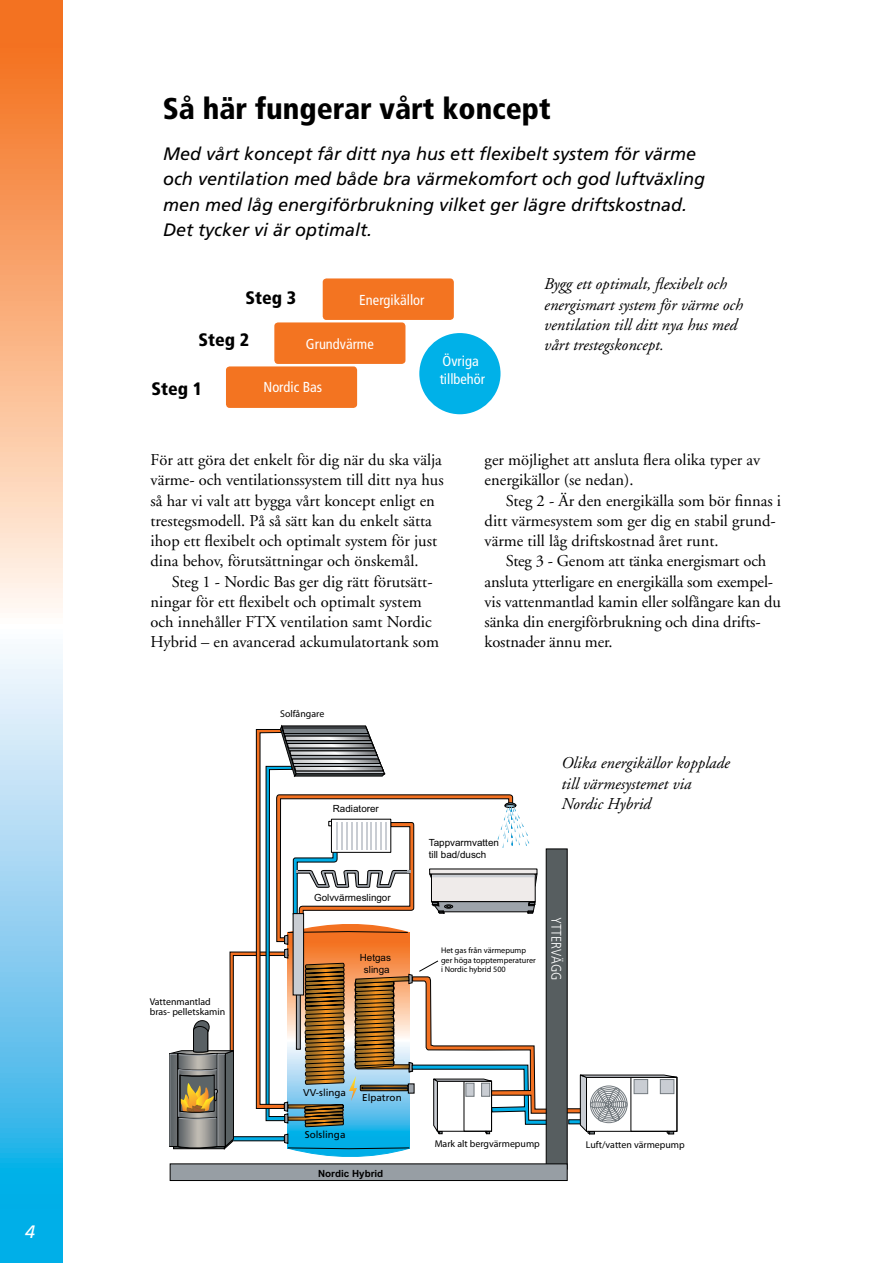
<style>
.page{position:relative;width:893px;height:1263px;background:#fff}
.page>*{position:absolute;margin:0;border:0;box-sizing:border-box;transform-origin:0 0}
.t1{font:900 condensed 30px "Frutiger";color:#000}
.t2{font:italic 18px/25.5px "Frutiger";color:#000}
.t3{font:900 condensed 18px "Frutiger";color:#000}
.t4{font:italic 18px "Frutiger";color:#fff}
.t5{font:16.5px/20.2px "Adobe Garamond";color:#000}
.t6{font:italic 16.5px/20.2px "Adobe Garamond";color:#000}
.t7{font:condensed 14.4px/17.7px "Frutiger";color:#fff}
.t8{font:300 condensed 13.95px "Frutiger";color:#fff}
.t9{font:9.9px/9.9px "Myriad Pro";color:#000}
.t10{font:9.9px/11.9px "Arial";color:#000}
.t11{font:9.9px "Frutiger";color:#000}
.t12{font:700 9.9px "Arial";color:#000}
.t13{font:8.25px/9.9px "Myriad Pro";color:#000}
</style>
<div class="page">
<svg style="left:0;top:0;width:62px;height:1263px;background:#bcbfb8"></svg>
<div style="left:226px;top:366px;width:131px;height:42px;background:#f37421;border-radius:4px"></div>
<div style="left:274px;top:322px;width:131px;height:42px;background:#f37421;border-radius:4px"></div>
<div style="left:323px;top:278px;width:131px;height:42px;background:#f37421;border-radius:4px"></div>
<div style="left:419px;top:333px;width:81px;height:81px;background:#00b1e8;border-radius:50%"></div>
<svg style="left:553px;top:1109px;width:52px;height:4px"></svg>
<div style="left:546px;top:849px;width:21px;height:320px;background:#3d4244"></div>
<svg style="left:577px;top:1074px;width:101px;height:61px"></svg>
<svg style="left:169px;top:725px;width:397px;height:456px"></svg>
<p class="t4" style="left:25px;top:1221px;width:12px">4</p>
<h1 class="t1" style="left:163px;top:91px;width:389px">Så här fungerar vårt koncept</h1>
<p class="t2" style="left:163px;top:141px;width:544px">Med vårt koncept får ditt nya hus ett flexibelt system för värme och ventilation med både bra värmekomfort och god luftväxling men med låg energiförbrukning vilket ger lägre driftskostnad.<br>Det tycker vi är optimalt.</p>
<p class="t6" style="left:544px;top:274px;width:200px">Bygg ett optimalt, flexibelt och energismart system för värme och ventilation till ditt nya hus med vårt trestegskoncept.</p>
<p class="t3" style="left:246px;top:287px;width:52px">Steg 3</p>
<p class="t7" style="left:359px;top:291px;width:67px">Energikällor</p>
<p class="t7" style="left:306px;top:335px;width:69px">Grundvärme</p>
<p class="t3" style="left:199px;top:329px;width:52px">Steg 2</p>
<p class="t7" style="left:440px;top:352px;width:47px">Övriga tillbehör</p>
<p class="t3" style="left:151px;top:378px;width:52px">Steg 1</p>
<p class="t7" style="left:264px;top:379px;width:60px">Nordic Bas</p>
<p class="t5" style="left:151px;top:450px;width:295px">För att göra det enkelt för dig när du ska välja värme- och ventilationssystem till ditt nya hus så har vi valt att bygga vårt koncept enligt en trestegsmodell. På så sätt kan du enkelt sätta ihop ett flexibelt och optimalt system för just dina behov, förutsättningar och önskemål.</p>
<p class="t5" style="left:151px;top:572px;width:290px;text-indent:21px">Steg 1 - Nordic Bas ger dig rätt förutsätt&shy;ningar för ett flexibelt och optimalt system och innehåller FTX ventilation samt Nordic Hybrid – en avancerad ackumulatortank som</p>
<p class="t9" style="left:280px;top:709px;width:46px">Solfångare</p>
<p class="t10" style="left:333px;top:803px;width:48px">Radiatorer</p>
<p class="t5" style="left:485px;top:450px;width:277px">ger möjlighet att ansluta flera olika typer av energikällor (se nedan).</p>
<p class="t5" style="left:485px;top:491px;width:298px;text-indent:21px">Steg 2 - Är den energikälla som bör finnas i ditt värmesystem som ger dig en stabil grund&shy;värme till låg driftskostnad året runt.</p>
<p class="t5" style="left:485px;top:551px;width:298px;text-indent:21px">Steg 3 - Genom att tänka energismart och ansluta ytterligare en energikälla som exempel&shy;vis vattenmantlad kamin eller solfångare kan du sänka din energiförbrukning och dina drifts&shy;kostnader ännu mer.</p>
<p class="t6" style="left:561px;top:753px;width:170px">Olika energikällor kopplade till värmesystemet via<br>Nordic Hybrid</p>
<p class="t9" style="left:150px;top:997px;width:77px">Vattenmantlad bras- pelletskamin</p>
<p class="t10" style="left:314px;top:891px;width:78px">Golvvärmeslingor</p>
<p class="t10" style="left:360px;top:951px;width:33px;text-align:center">Hetgas slinga</p>
<p class="t10" style="left:429px;top:837px;width:72px">Tappvarmvatten till bad/dusch</p>
<p class="t13" style="left:441px;top:945px;width:96px">Het gas från värmepump ger höga topptemperaturer i Nordic hybrid 500</p>
<p class="t8" style="left:564px;top:917px;width:65px;rotate:90deg">YTTERVÄGG</p>
<p class="t11" style="left:303px;top:1086px;width:44px">VV-slinga</p>
<p class="t11" style="left:305px;top:1129px;width:42px">Solslinga</p>
<p class="t11" style="left:362px;top:1092px;width:41px">Elpatron</p>
<p class="t12" style="left:318px;top:1167px;width:67px">Nordic Hybrid</p>
<p class="t9" style="left:435px;top:1138px;width:107px">Mark alt bergvärmepump</p>
<p class="t9" style="left:586px;top:1139px;width:100px">Luft/vatten värmepump</p>
</div>
